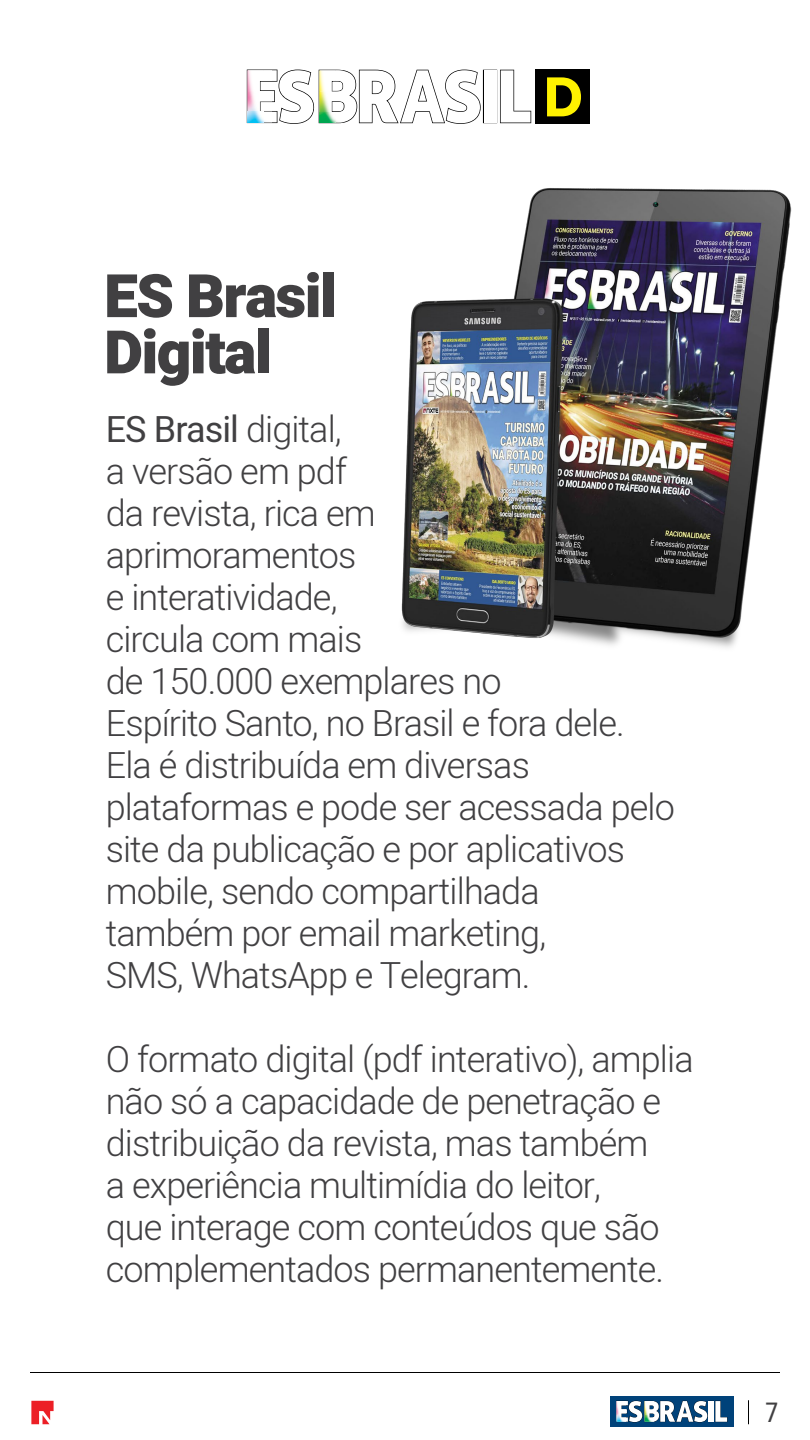
<style>
.page{position:relative;width:810px;height:1440px;background:#fff}
.page>*{position:absolute;margin:0;border:0;box-sizing:border-box;transform-origin:0 0}
.t1{font:900 60px/56.2px "Heebo";letter-spacing:-.025em;color:#414042}
.t2{font:800 54.9px "Raleway";color:#fff200}
.t3{font:300 36px/42px "Heebo";letter-spacing:-.025em;color:#414042}
.t4{font:27px "Roboto Condensed";color:#414042}
.s1{font-weight:400}
</style>
<div class="page">
<hr style="left:30px;top:1372px;width:750px;height:1px;background:#000">
<svg style="left:31px;top:1401px;width:23px;height:23px"></svg>
<div style="left:610px;top:1396px;width:123px;height:31px;background:#00427a"></div>
<svg style="left:616px;top:1401px;width:111px;height:22px"></svg>
<img style="left:401px;top:188px;width:391px;height:460px">
<svg style="left:247px;top:70px;width:284px;height:54px"></svg>
<img style="left:248px;top:70px;width:25px;height:52px">
<div style="left:536px;top:69px;width:54px;height:55px;background:#000"></div>
<svg style="left:748px;top:1400px;width:1px;height:24px"></svg>
<h1 class="t1" style="left:104px;top:270px;width:234px">ES Brasil<br>Digital</h1>
<h2 class="t2" style="left:543px;top:66px;width:41px">D</h2>
<p class="t3" style="left:106px;top:408px;width:571px"><span class="s1">ES Brasil</span> digital,<br>a versão em pdf<br>da revista, rica em<br>aprimoramentos<br>e interatividade,<br>circula com mais<br>de 150.000 exemplares no<br>Espírito Santo, no Brasil e fora dele.<br>Ela é distribuída em diversas plataformas e pode ser acessada pelo site da publicação e por aplicativos mobile, sendo compartilhada também por email marketing,<br>SMS, WhatsApp e Telegram.</p>
<p class="t3" style="left:106px;top:1038px;width:589px">O formato digital (pdf interativo), amplia não só a capacidade de penetração e distribuição da revista, mas também<br>a experiência multimídia do leitor,<br>que interage com conteúdos que são complementados permanentemente.</p>
<p class="t4" style="left:765px;top:1393px;width:15px">7</p>
</div>
